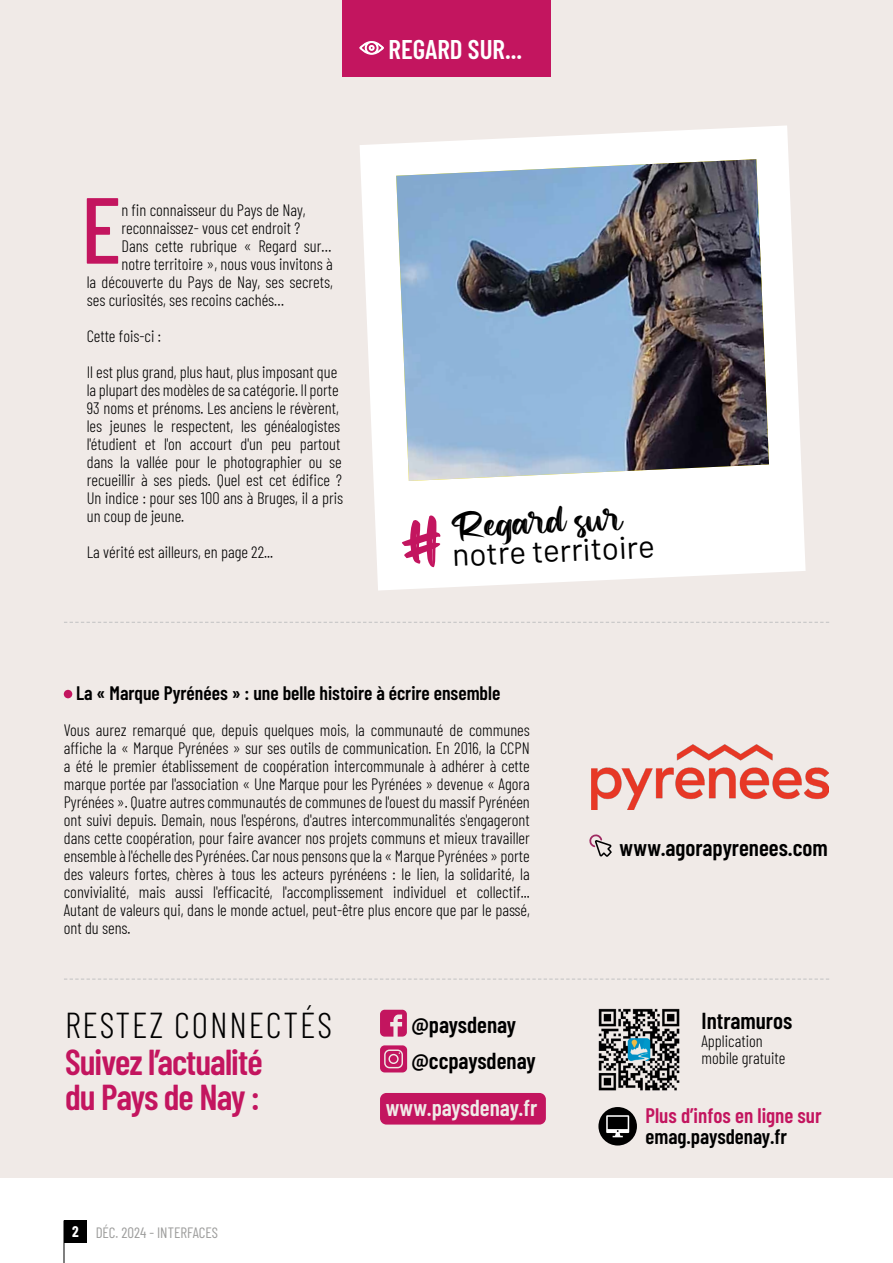
<style>
.page{position:relative;width:893px;height:1263px;background:#fff}
.page>*{position:absolute;margin:0;border:0;box-sizing:border-box;transform-origin:0 0}
.t1{font:500 93.6px "Barlow Condensed";color:#c3155f}
.t2{font:39.6px "Shakies";color:#000}
.t3{font:600 36px/34.5px "Barlow Condensed";letter-spacing:-.025em;color:#c3155f}
.t4{font:300 36px "Barlow Condensed";letter-spacing:.05em;color:#000}
.t5{font:31.65px "Barlow";color:#000}
.t6{font:600 27px "Barlow Condensed";color:#fff}
.t7{font:600 23.1px "Barlow Condensed";color:#000}
.t8{font:600 23.1px "Barlow Condensed";color:#f0eae7}
.t9{font:600 21px "Barlow Condensed";color:#c3155f}
.t10{font:600 21px "Barlow Condensed";color:#000}
.t11{font:600 19.5px "Barlow Condensed";color:#000}
.t12{font:300 16.5px/18px "Barlow Condensed";color:#000}
.t13{font:15px "Barlow Condensed";color:#9d9d9c}
.s1{font-weight:700;color:#fff}
</style>
<div class="page">
<hr style="left:64px;top:1220px;width:1px;height:43px;background:#000">
<div style="left:64px;top:1220px;width:23px;height:23px;background:#000"></div>
<div style="left:0;top:0;width:893px;height:1178px;background:#f0eae7"></div>
<div style="left:342px;top:0;width:209px;height:77px;background:#c3155f"></div>
<div style="left:380px;top:1093px;width:166px;height:31px;background:#c3155f;border-radius:6px"></div>
<svg style="left:380px;top:1010px;width:27px;height:26px"></svg>
<svg style="left:360px;top:41px;width:24px;height:14px"></svg>
<svg style="left:64px;top:978px;width:765px;height:2px"></svg>
<svg style="left:64px;top:622px;width:765px;height:1px"></svg>
<svg style="left:360px;top:125px;width:446px;height:465px;fill:#fff"></svg>
<img style="left:396px;top:159px;width:373px;height:322px">
<svg style="left:380px;top:1045px;width:27px;height:27px"></svg>
<img style="left:598px;top:1008px;width:82px;height:83px">
<div style="left:598px;top:1107px;width:39px;height:38px;background:#000;border-radius:50%"></div>
<svg style="left:606px;top:1115px;width:23px;height:22px"></svg>
<div style="left:64px;top:690px;width:8px;height:8px;background:#c3155f;border-radius:50%"></div>
<svg style="left:589px;top:834px;width:23px;height:23px"></svg>
<img style="left:591px;top:744px;width:237px;height:65px">
<div style="left:401px;top:515px;width:41px;height:53px;background:#fff"></div>
<h3 class="t6" style="left:389px;top:30px;width:135px">REGARD SUR...</h3>
<h1 class="t1" style="left:81px;top:163px;width:42px">E</h1>
<p class="t12" style="left:121px;top:200px;width:186px">n fin connaisseur du Pays de Nay,</p>
<p class="t12" style="left:121px;top:218px;width:180px">reconnaissez- vous cet endroit ?</p>
<p class="t12" style="left:121px;top:236px;width:211px">Dans cette rubrique « Regard sur…</p>
<p class="t12" style="left:121px;top:254px;width:213px">notre territoire », nous vous invitons à</p>
<p class="t12" style="left:87px;top:272px;width:248px">la découverte du Pays de Nay, ses secrets,</p>
<p class="t12" style="left:87px;top:290px;width:199px">ses curiosités, ses recoins cachés…</p>
<p class="t12" style="left:87px;top:317px;width:252px;line-height:36px">Cette fois-ci :<br>Il est plus grand, plus haut, plus imposant que</p>
<p class="t12" style="left:87px;top:380px;width:258px">la plupart des modèles de sa catégorie. Il porte 93 noms et prénoms. Les anciens le révèrent, les jeunes le respectent, les généalogistes l'étudient et l'on accourt d'un peu partout dans la vallée pour le photographier ou se recueillir à ses pieds. Quel est cet édifice ?<br>Un indice : pour ses 100 ans à Bruges, il a pris un coup de jeune.</p>
<p class="t12" style="left:87px;top:542px;width:188px">La vérité est ailleurs, en page 22...</p>
<h2 class="t2" style="left:450px;top:503px;width:173px;rotate:-3deg">Regard sur</h2>
<h3 class="t5" style="left:451px;top:536px;width:204px;rotate:-3deg">notre territoire</h3>
<p class="t11" style="left:76px;top:679px;width:426px">La « Marque Pyrénées » : une belle histoire à écrire ensemble</p>
<p class="t12" style="left:64px;top:720px;width:468px;text-align:justify">Vous aurez remarqué que, depuis quelques mois, la communauté de communes affiche la « Marque Pyrénées » sur ses outils de communication. En 2016, la CCPN a été le premier établissement de coopération intercommunale à adhérer à cette marque portée par l'association « Une Marque pour les Pyrénées » devenue « Agora Pyrénées ». Quatre autres communautés de communes de l'ouest du massif Pyrénéen ont suivi depuis. Demain, nous l'espérons, d'autres intercommunalités s'engageront dans cette coopération, pour faire avancer nos projets communs et mieux travailler ensemble à l'échelle des Pyrénées. Car nous pensons que la « Marque Pyrénées » porte des valeurs fortes, chères à tous les acteurs pyrénéens : le lien, la solidarité, la convivialité, mais aussi l'efficacité, l'accomplissement individuel et collectif...<br>Autant de valeurs qui, dans le monde actuel, peut-être plus encore que par le passé, ont du sens.</p>
<h3 class="t4" style="left:65px;top:999px;width:269px">RESTEZ CONNECTÉS</h3>
<h3 class="t3" style="left:65px;top:1043px;width:199px">Suivez l’actualité du Pays de Nay :</h3>
<p class="t13" style="left:72px;top:1222px;width:147px"><span class="s1">2</span> DÉC. 2024 - INTERFACES</p>
<h3 class="t7" style="left:411px;top:1009px;width:106px">@paysdenay</h3>
<h3 class="t7" style="left:411px;top:1044px;width:126px">@ccpaysdenay</h3>
<h3 class="t8" style="left:386px;top:1091px;width:153px">www.paysdenay.fr</h3>
<h3 class="t7" style="left:620px;top:831px;width:210px">www.agorapyrenees.com</h3>
<h3 class="t7" style="left:701px;top:1004px;width:92px">Intramuros</h3>
<p class="t12" style="left:701px;top:1031px;width:85px;line-height:17.5px">Application mobile gratuite</p>
<p class="t9" style="left:645px;top:1101px;width:178px">Plus d’infos en ligne sur</p>
<p class="t10" style="left:645px;top:1122px;width:143px">emag.paysdenay.fr</p>
</div>
